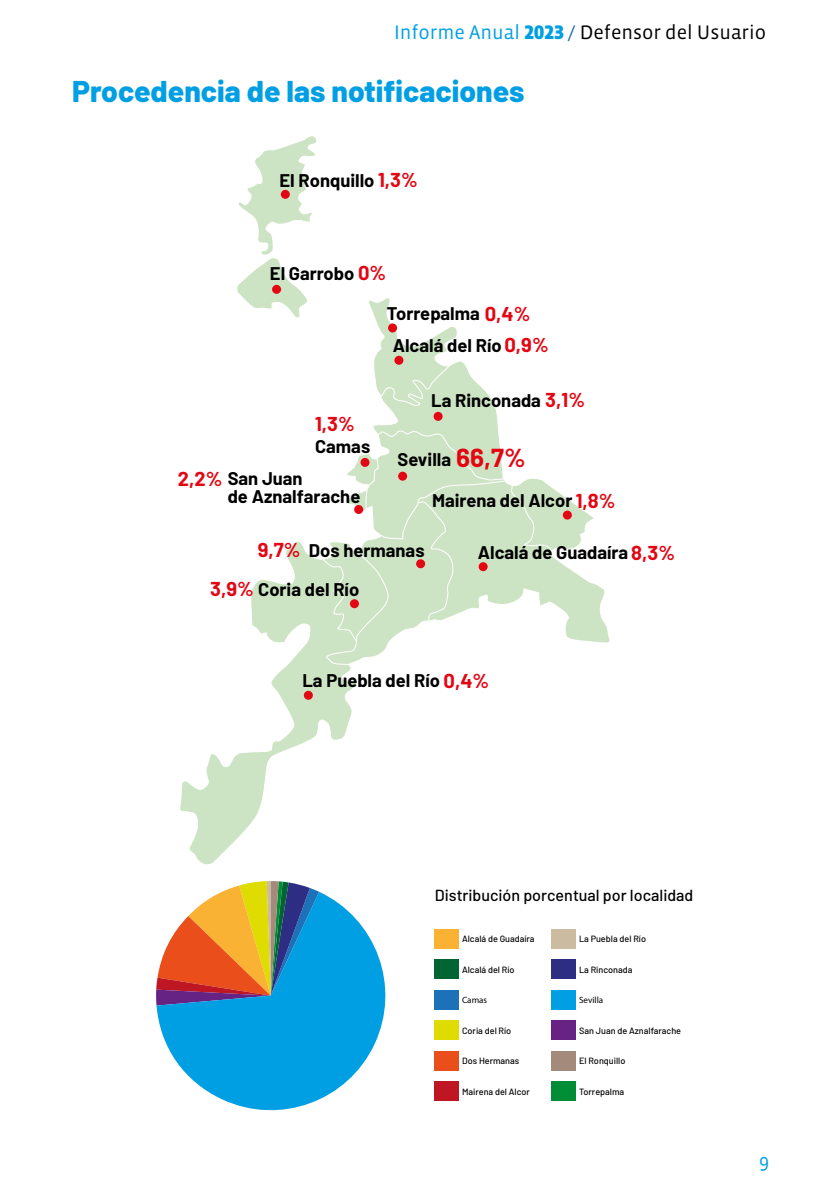
<style>
.page{position:relative;width:840px;height:1191px;background:#fff}
.page>*{position:absolute;margin:0;border:0;box-sizing:border-box;transform-origin:0 0}
.t1{font:800 30px "Barlow";color:#009fe3}
.t2{font:700 26px "Barlow";color:#e30613}
.t3{font:700 20.2px "Barlow";color:#e30613}
.t4{font:20px "Vista Sans";color:#000}
.t5{font:20px "Vista Sans";color:#009fe3}
.t6{font:700 18.4px/31.6px "Barlow";color:#000}
.t7{font:500 16px "Barlow";color:#000}
.t8{font:500 9px "Barlow";color:#000}
.t9{font:9px "Myriad Pro";color:#000}
.s1{color:#009fe3}
.s2{font-family:"Vista Sans Alt";font-weight:900;color:#009fe3}
.s3{color:#126fb7}
.s4{font-size:20.2px;color:#e30613}
</style>
<div class="page">
<svg style="left:180px;top:665px;width:176px;height:200px"></svg>
<svg style="left:237px;top:136px;width:373px;height:529px"></svg>
<div style="left:281px;top:190px;width:8px;height:9px;background:#e30613;border-radius:50%"></div>
<div style="left:272px;top:285px;width:9px;height:9px;background:#e30613;border-radius:50%"></div>
<div style="left:394px;top:356px;width:9px;height:9px;background:#e30613;border-radius:50%"></div>
<div style="left:433px;top:412px;width:9px;height:9px;background:#e30613;border-radius:50%"></div>
<div style="left:398px;top:472px;width:9px;height:8px;background:#e30613;border-radius:50%"></div>
<div style="left:360px;top:458px;width:9px;height:9px;background:#e30613;border-radius:50%"></div>
<div style="left:388px;top:323px;width:9px;height:9px;background:#e30613;border-radius:50%"></div>
<div style="left:354px;top:505px;width:9px;height:9px;background:#e30613;border-radius:50%"></div>
<svg style="left:562px;top:510px;width:9px;height:9px"></svg>
<div style="left:478px;top:562px;width:9px;height:9px;background:#e30613;border-radius:50%"></div>
<div style="left:416px;top:559px;width:9px;height:9px;background:#e30613;border-radius:50%"></div>
<div style="left:350px;top:599px;width:9px;height:9px;background:#e30613;border-radius:50%"></div>
<div style="left:304px;top:691px;width:9px;height:9px;background:#e30613;border-radius:50%"></div>
<svg style="left:156px;top:891px;width:230px;height:219px;fill:#009fe3"></svg>
<svg style="left:156px;top:881px;width:163px;height:124px;background:#a69277"></svg>
<div style="left:551px;top:929px;width:24px;height:19px;background:#cbbba0"></div>
<div style="left:434px;top:1020px;width:25px;height:20px;background:#dedc00"></div>
<div style="left:434px;top:929px;width:25px;height:19px;background:#f9b234"></div>
<div style="left:434px;top:1051px;width:25px;height:19px;background:#e94e1b"></div>
<div style="left:434px;top:1081px;width:25px;height:20px;background:#be1622"></div>
<div style="left:551px;top:1020px;width:24px;height:20px;background:#662383"></div>
<div style="left:551px;top:990px;width:24px;height:19px;background:#009fe3"></div>
<div style="left:434px;top:990px;width:25px;height:19px;background:#1d71b8"></div>
<div style="left:551px;top:959px;width:24px;height:19px;background:#2d2e83"></div>
<div style="left:434px;top:959px;width:25px;height:19px;background:#006533"></div>
<div style="left:551px;top:1081px;width:24px;height:20px;background:#008d36"></div>
<div style="left:551px;top:1051px;width:24px;height:19px;background:#a48a7a"></div>
<p class="t4" style="left:394px;top:22px;width:373px"><span class="s1">Informe Anual</span> <span class="s2">2023</span> <span class="s3">/</span> Defensor del Usuario</p>
<h1 class="t1" style="left:72px;top:69px;width:453px">Procedencia de las notificaciones</h1>
<p class="t6" style="left:279px;top:164px;width:140px">El Ronquillo <span class="s4">1,3%</span></p>
<p class="t6" style="left:270px;top:258px;width:118px">El Garrobo <span class="s4">0%</span></p>
<p class="t3" style="left:315px;top:411px;width:41px">1,3%</p>
<p class="t6" style="left:392px;top:298px;width:157px;text-indent:-6px">Torrepalma <span class="s4">0,4%<br></span>Alcalá del Río<span class="s4">0,9%</span></p>
<p class="t6" style="left:431px;top:385px;width:155px">La Rinconada <span class="s4">3,1%</span></p>
<p class="t6" style="left:315px;top:430px;width:57px">Camas</p>
<h2 class="t2" style="left:456px;top:441px;width:71px">66,7%</h2>
<p class="t6" style="left:397px;top:444px;width:55px">Sevilla</p>
<p class="t6" style="left:227px;top:469px;width:134px;line-height:18.2px;text-indent:-50px"><span class="s4">2,2%</span> San Juan<br>de Aznalfarache</p>
<p class="t6" style="left:432px;top:485px;width:185px">Mairena del Alcor <span class="s4">1,8%</span></p>
<p class="t6" style="left:477px;top:537px;width:198px">Alcalá de Guadaíra <span class="s4">8,3%</span></p>
<p class="t6" style="left:258px;top:534px;width:168px"><span class="s4">9,7%</span> Dos hermanas</p>
<p class="t6" style="left:210px;top:573px;width:150px"><span class="s4">3,9%</span> Coria del Río</p>
<p class="t6" style="left:302px;top:664px;width:188px">La Puebla del Río <span class="s4">0,4%</span></p>
<p class="t7" style="left:434px;top:885px;width:260px">Distribución porcentual por localidad</p>
<p class="t8" style="left:462px;top:933px;width:74px">Alcalá de Guadaíra</p>
<p class="t8" style="left:578px;top:933px;width:68px">La Puebla del Río</p>
<p class="t8" style="left:462px;top:963px;width:54px">Alcalá del Río</p>
<p class="t8" style="left:578px;top:963px;width:55px">La Rinconada</p>
<p class="t9" style="left:462px;top:994px;width:27px">Camas</p>
<p class="t9" style="left:578px;top:994px;width:26px">Sevilla</p>
<p class="t8" style="left:462px;top:1025px;width:51px">Coria del Río</p>
<p class="t8" style="left:462px;top:1055px;width:59px">Dos Hermanas</p>
<p class="t8" style="left:462px;top:1086px;width:69px">Mairena del Alcor</p>
<p class="t8" style="left:578px;top:1025px;width:104px">San Juan de Aznalfarache</p>
<p class="t8" style="left:578px;top:1055px;width:48px">El Ronquillo</p>
<p class="t8" style="left:578px;top:1086px;width:47px">Torrepalma</p>
<p class="t5" style="left:758px;top:1150px;width:11px">9</p>
</div>
